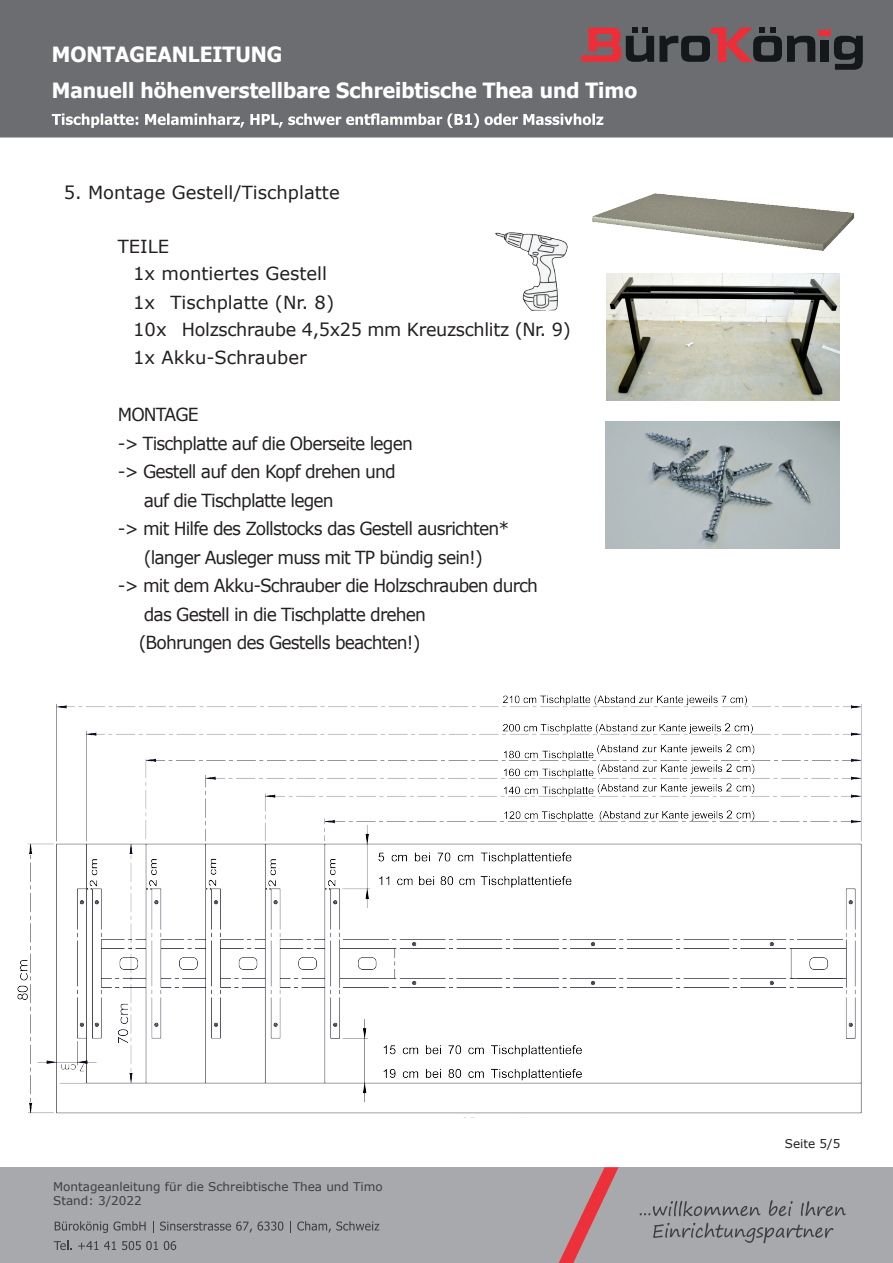
<style>
.page{position:relative;width:893px;height:1263px;background:#fff}
.page>*{position:absolute;margin:0;border:0;box-sizing:border-box;transform-origin:0 0}
.t1{font:700 21px/36px "Tahoma";color:#fff}
.t2{font:18px "Verdana";letter-spacing:-.05em;color:#231f20;scale:.95 1}
.t3{font:18px/27.8px "Verdana";color:#231f20}
.t4{font:12px/14.4px "Verdana";color:#3e3e3f}
.t5{font:12px "Verdana";color:#231f20}
</style>
<div class="page">
<div style="left:0;top:0;width:893px;height:137px;background:#6c6d70"></div>
<svg style="left:581px;top:28px;width:282px;height:42px;background:#644c50"></svg>
<div style="left:0;top:1168px;width:893px;height:95px;background:#a8a9ad"></div>
<hr style="left:0;top:1167px;width:893px;height:2px;background:#a8a9ad">
<svg style="left:559px;top:1167px;width:59px;height:96px"></svg>
<svg style="left:640px;top:1201px;width:120px;height:15px"></svg>
<svg style="left:769px;top:1200px;width:24px;height:16px"></svg>
<svg style="left:801px;top:1201px;width:45px;height:15px"></svg>
<svg style="left:653px;top:1223px;width:180px;height:20px"></svg>
<svg style="left:55px;top:1221px;width:91px;height:12px"></svg>
<svg style="left:153px;top:1221px;width:1px;height:12px"></svg>
<svg style="left:160px;top:1221px;width:123px;height:11px"></svg>
<svg style="left:290px;top:1221px;width:1px;height:12px"></svg>
<svg style="left:297px;top:1221px;width:82px;height:11px"></svg>
<svg style="left:54px;top:1241px;width:18px;height:9px"></svg>
<svg style="left:78px;top:1241px;width:38px;height:9px"></svg>
<svg style="left:122px;top:1241px;width:36px;height:9px"></svg>
<svg style="left:164px;top:1241px;width:12px;height:9px"></svg>
<svg style="left:52px;top:113px;width:551px;height:15px"></svg>
<img style="left:606px;top:421px;width:234px;height:128px">
<img style="left:495px;top:232px;width:73px;height:79px">
<img style="left:606px;top:273px;width:234px;height:128px">
<img style="left:592px;top:193px;width:263px;height:58px">
<img style="left:17px;top:695px;width:845px;height:419px">
<p class="t1" style="left:52px;top:37px;width:587px">MONTAGEANLEITUNG<br>Manuell höhenverstellbare Schreibtische Thea und Timo</p>
<p class="t3" style="left:64px;top:179px;width:277px">5. Montage Gestell/Tischplatte</p>
<p class="t3" style="left:133px;top:233px;width:439px;text-indent:-15px">TEILE<br>1x montiertes Gestell<br>1x Tischplatte (Nr. 8)<br>10x Holzschraube 4,5x25 mm Kreuzschlitz (Nr. 9)<br>1x Akku-Schrauber</p>
<p class="t2" style="left:118px;top:403px;width:87px">MONTAGE</p>
<p class="t2" style="left:118px;top:431px;width:312px">-&gt; Tischplatte auf die Oberseite legen</p>
<p class="t2" style="left:118px;top:460px;width:294px">-&gt; Gestell auf den Kopf drehen und</p>
<p class="t2" style="left:144px;top:488px;width:202px">auf die Tischplatte legen</p>
<p class="t2" style="left:118px;top:516px;width:414px">-&gt; mit Hilfe des Zollstocks das Gestell ausrichten*</p>
<p class="t2" style="left:144px;top:545px;width:358px">(langer Ausleger muss mit TP bündig sein!)</p>
<p class="t2" style="left:118px;top:573px;width:444px">-&gt; mit dem Akku-Schrauber die Holzschrauben durch</p>
<p class="t2" style="left:144px;top:602px;width:299px">das Gestell in die Tischplatte drehen</p>
<p class="t2" style="left:139px;top:630px;width:298px">(Bohrungen des Gestells beachten!)</p>
<p class="t4" style="left:53px;top:1179px;width:331px">Montageanleitung für die Schreibtische Thea und Timo<br>Stand: 3/2022</p>
<p class="t5" style="left:785px;top:1135px;width:57px">Seite 5/5</p>
</div>
